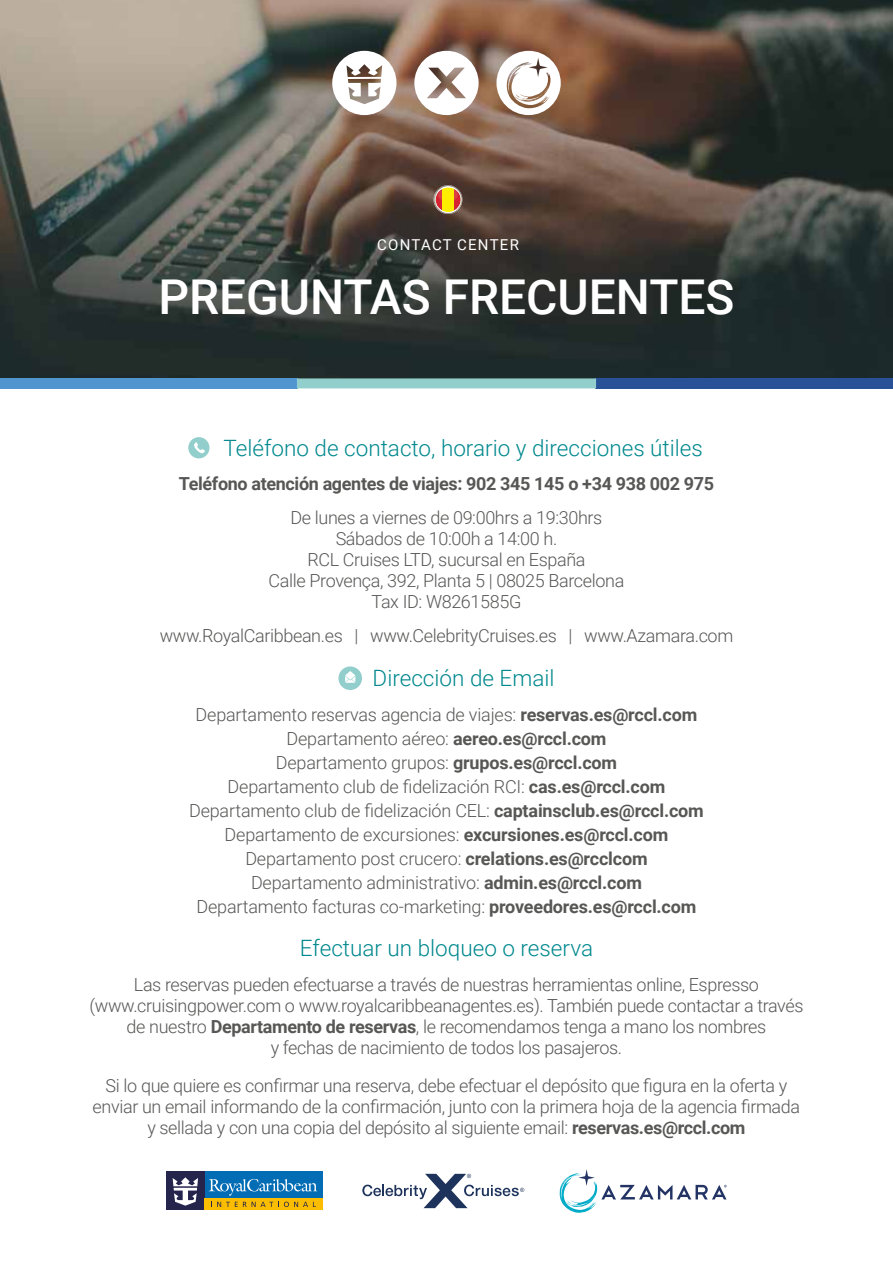
<style>
.page{position:relative;width:893px;height:1263px;background:#fff}
.page>*{position:absolute;margin:0;border:0;box-sizing:border-box;transform-origin:0 0}
.t1{font:500 48px "Roboto";color:#fff}
.t2{font:300 22.5px "Roboto";color:#00888e}
.t3{font:300 18px/21px "Roboto";letter-spacing:-.02em;color:#575756;text-align:center}
.t4{font:700 18px "Roboto";letter-spacing:-.02em;color:#575756}
.t5{font:15px "Roboto";letter-spacing:.085em;color:#fff}
.s1{font-weight:700}
</style>
<div class="page">
<img style="left:0;top:0;width:893px;height:378px">
<div style="left:166px;top:1172px;width:156px;height:38px;background:#026cb4"></div>
<div style="left:166px;top:1172px;width:38px;height:38px;background:#24244d"></div>
<div style="left:204px;top:1198px;width:118px;height:12px;background:#fbbd01"></div>
<svg style="left:211px;top:1202px;width:105px;height:5px"></svg>
<svg style="left:173px;top:1177px;width:25px;height:28px"></svg>
<svg style="left:209px;top:1179px;width:108px;height:17px"></svg>
<svg style="left:362px;top:1174px;width:162px;height:34px"></svg>
<svg style="left:559px;top:1169px;width:168px;height:44px"></svg>
<svg style="left:433px;top:185px;width:30px;height:29px"></svg>
<svg style="left:332px;top:51px;width:64px;height:64px"></svg>
<svg style="left:414px;top:51px;width:65px;height:64px"></svg>
<svg style="left:496px;top:51px;width:65px;height:64px"></svg>
<svg style="left:188px;top:437px;width:21px;height:21px"></svg>
<svg style="left:338px;top:666px;width:24px;height:24px"></svg>
<div style="left:0;top:378px;width:298px;height:10px;background:#5094d0"></div>
<div style="left:595px;top:378px;width:298px;height:10px;background:#295197"></div>
<div style="left:297px;top:378px;width:299px;height:10px;background:#92cfcc;border:2px solid #92cfcc"></div>
<p class="t5" style="left:377px;top:234px;width:143px">CONTACT CENTER</p>
<h1 class="t1" style="left:158px;top:263px;width:578px">PREGUNTAS FRECUENTES</h1>
<p class="t2" style="left:223px;top:432px;width:481px">Teléfono de contacto, horario y direcciones útiles</p>
<p class="t4" style="left:179px;top:471px;width:537px">Teléfono atención agentes de viajes: 902 345 145 o +34 938 002 975</p>
<p class="t3" style="left:269px;top:506px;width:357px">De lunes a viernes de 09:00hrs a 19:30hrs Sábados de 10:00h a 14:00 h.<br>RCL Cruises LTD, sucursal en España<br>Calle Provença, 392, Planta 5 | 08025 Barcelona Tax ID: W8261585G</p>
<p class="t3" style="left:160px;top:624px;width:575px">www.RoyalCaribbean.es | www.CelebrityCruises.es | www.Azamara.com</p>
<p class="t2" style="left:373px;top:662px;width:183px">Dirección de Email</p>
<p class="t3" style="left:189px;top:702px;width:516px;line-height:24px">Departamento reservas agencia de viajes: <span class="s1">reservas.es@rccl.com </span>Departamento aéreo: <span class="s1">aereo.es@rccl.com<br></span>Departamento grupos: <span class="s1">grupos.es@rccl.com<br></span>Departamento club de fidelización RCI: <span class="s1">cas.es@rccl.com </span>Departamento club de fidelización CEL: <span class="s1">captainsclub.es@rccl.com </span>Departamento de excursiones: <span class="s1">excursiones.es@rccl.com </span>Departamento post crucero: <span class="s1">crelations.es@rcclcom </span>Departamento administrativo: <span class="s1">admin.es@rccl.com<br></span>Departamento facturas co-marketing: <span class="s1">proveedores.es@rccl.com</span></p>
<p class="t2" style="left:300px;top:932px;width:295px">Efectuar un bloqueo o reserva</p>
<p class="t3" style="left:89px;top:973px;width:716px">Las reservas pueden efectuarse a través de nuestras herramientas online, Espresso (www.cruisingpower.com o www.royalcaribbeanagentes.es). También puede contactar a través de nuestro <span class="s1">Departamento de reservas</span>, le recomendamos tenga a mano los nombres<br>y fechas de nacimiento de todos los pasajeros.</p>
<p class="t3" style="left:93px;top:1074px;width:709px">Si lo que quiere es confirmar una reserva, debe efectuar el depósito que figura en la oferta y enviar un email informando de la confirmación, junto con la primera hoja de la agencia firmada y sellada y con una copia del depósito al siguiente email: <span class="s1">reservas.es@rccl.com</span></p>
</div>
